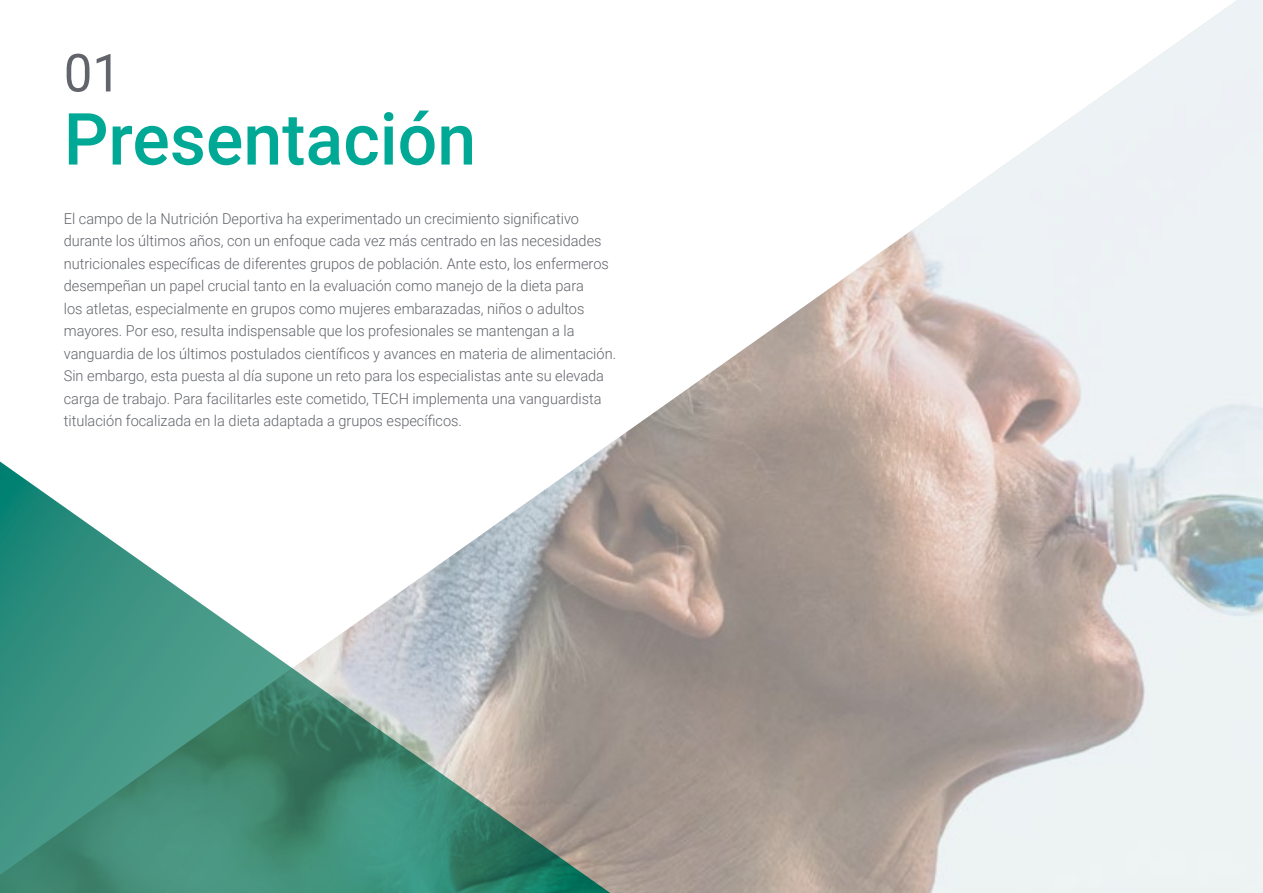
<style>
.page{position:relative;width:1263px;height:893px;background:#fff}
.page>*{position:absolute;margin:0;border:0;box-sizing:border-box;transform-origin:0 0}
.t1{font:500 72px "Roboto";color:#00a996}
.t2{font:52.5px "Roboto";color:#61646a}
.t3{font:300 15px/22.5px "Roboto";color:#61646a}
</style>
<div class="page">
<img style="left:607px;top:0;width:656px;height:893px">
<svg style="left:0;top:446px;width:640px;height:447px"></svg>
<h2 class="t2" style="left:64px;top:36px;width:59px">01</h2>
<h1 class="t1" style="left:64px;top:89px;width:414px">Presentación</h1>
<p class="t3" style="left:64px;top:207px;width:554px">El campo de la Nutrición Deportiva ha experimentado un crecimiento significativo durante los últimos años, con un enfoque cada vez más centrado en las necesidades nutricionales específicas de diferentes grupos de población. Ante esto, los enfermeros desempeñan un papel crucial tanto en la evaluación como manejo de la dieta para<br>los atletas, especialmente en grupos como mujeres embarazadas, niños o adultos mayores. Por eso, resulta indispensable que los profesionales se mantengan a la vanguardia de los últimos postulados científicos y avances en materia de alimentación.<br>Sin embargo, esta puesta al día supone un reto para los especialistas ante su elevada carga de trabajo. Para facilitarles este cometido, TECH implementa una vanguardista titulación focalizada en la dieta adaptada a grupos específicos.</p>
</div>
